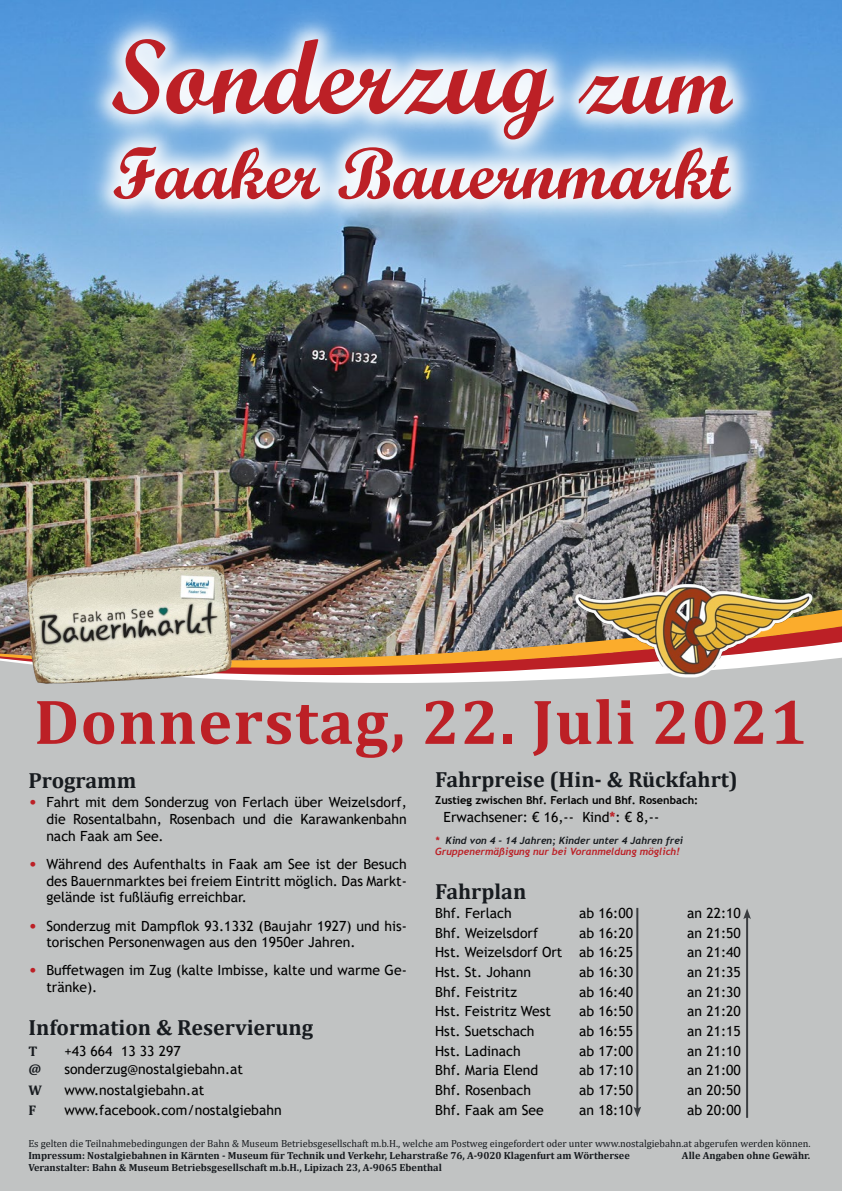
<style>
.page{position:relative;width:842px;height:1191px;background:#fff}
.page>*{position:absolute;margin:0;border:0;box-sizing:border-box;transform-origin:0 0}
.t1{font:106px "Wrexham Script";color:#bc2026}
.t2{font:73px "Wrexham Script";color:#bc2026}
.t3{font:700 64px "Cambria";letter-spacing:.02em;color:#bc2026}
.t4{font:700 22px "Cambria";color:#171b1f}
.t5{font:14px/16.8px "Trebuchet MS";color:#000;text-align:justify}
.t6{font:700 14px "Cambria";color:#171b1f}
.t7{font:700 11px "Trebuchet MS";color:#000}
.t8{font:700 10.3px "Cambria";color:#171b1f}
.t9{font:10.3px "Cambria";color:#171b1f}
.t10{font:italic 700 10px/11px "Trebuchet";color:#bc2026}
.s1{font-size:89px}
.s2{font-size:17px;color:#bc2026}
.s3{font-weight:700;color:#bc2026}
.s4{color:#171b1f}
</style>
<div class="page">
<img style="left:0;top:0;width:842px;height:582px">
<div style="left:0;top:770px;width:842px;height:421px;background:#c1c3c3"></div>
<div style="left:0;top:710px;width:842px;height:60px;background:#c1c3c3"></div>
<div style="left:0;top:703px;width:842px;height:7px;background:#c1c3c3"></div>
<div style="left:0;top:694px;width:842px;height:9px;background:#c1c3c3"></div>
<img style="left:0;top:582px;width:842px;height:112px">
<img style="left:570px;top:582px;width:247px;height:100px">
<hr style="left:746px;top:915px;width:2px;height:202px;background:#171b1f">
<svg style="left:743px;top:908px;width:8px;height:11px"></svg>
<hr style="left:636px;top:908px;width:2px;height:202px;background:#171b1f">
<svg style="left:633px;top:1106px;width:8px;height:11px"></svg>
<div style="left:72px;top:0;width:700px;height:241px;background:#fff;opacity:.91"></div>
<div style="left:91px;top:18px;width:662px;height:202px;background:#fff;opacity:.75"></div>
<img style="left:21px;top:528px;width:218px;height:161px">
<h1 class="t1" style="left:110px;top:12px;width:623px">Sonderzug <span class="s1">zum</span></h1>
<h2 class="t2" style="left:112px;top:129px;width:619px">Faaker Bauernmarkt</h2>
<h3 class="t3" style="left:34px;top:677px;width:775px">Donnerstag, 22. Juli 2021</h3>
<h3 class="t4" style="left:28px;top:765px;width:110px">Programm</h3>
<p class="t5" style="left:46px;top:793px;width:362px;text-indent:-18px"><span class="s2">•</span> Fahrt mit dem Sonderzug von Ferlach über Weizelsdorf, die Rosentalbahn, Rosenbach und die Karawankenbahn nach Faak am See.</p>
<p class="t5" style="left:46px;top:855px;width:362px;text-indent:-18px"><span class="s2">•</span> Während des Aufenthalts in Faak am See ist der Besuch des Bauernmarktes bei freiem Eintritt möglich. Das Markt&shy;gelände ist fußläufig erreichbar.</p>
<p class="t5" style="left:46px;top:917px;width:362px;text-indent:-18px"><span class="s2">•</span> Sonderzug mit Dampflok 93.1332 (Baujahr 1927) und his&shy;torischen Personenwagen aus den 1950er Jahren.</p>
<p class="t5" style="left:46px;top:962px;width:362px;text-indent:-18px"><span class="s2">•</span> Buffetwagen im Zug (kalte Imbisse, kalte und warme Ge&shy;tränke).</p>
<h3 class="t4" style="left:28px;top:1012px;width:286px">Information &amp; Reservierung</h3>
<p class="t6" style="left:28px;top:1041px;width:10px">T</p>
<p class="t5" style="left:64px;top:1042px;width:118px">+43 664 13 33 297</p>
<p class="t6" style="left:28px;top:1059px;width:14px">@</p>
<p class="t5" style="left:64px;top:1060px;width:180px">sonderzug@nostalgiebahn.at</p>
<p class="t6" style="left:28px;top:1080px;width:15px">W</p>
<p class="t5" style="left:64px;top:1081px;width:141px">www.nostalgiebahn.at</p>
<p class="t6" style="left:28px;top:1100px;width:9px">F</p>
<p class="t5" style="left:64px;top:1101px;width:219px">www.facebook.com/nostalgiebahn</p>
<h3 class="t4" style="left:435px;top:763px;width:304px">Fahrpreise (Hin- &amp; Rückfahrt)</h3>
<p class="t7" style="left:435px;top:793px;width:265px">Zustieg zwischen Bhf. Ferlach und Bhf. Rosenbach:</p>
<p class="t5" style="left:444px;top:809px;width:217px">Erwachsener: € 16,-- Kind<span class="s3">*</span>: € 8,--</p>
<p class="t10" style="left:435px;top:835px;width:249px">* <span class="s4">Kind von 4 - 14 Jahren; Kinder unter 4 Jahren frei<br></span>Gruppenermäßigung nur bei Voranmeldung möglich!</p>
<h3 class="t4" style="left:435px;top:876px;width:93px">Fahrplan</h3>
<p class="t5" style="left:435px;top:904px;width:78px">Bhf. Ferlach</p>
<p class="t5" style="left:579px;top:904px;width:55px">ab 16:00</p>
<p class="t5" style="left:687px;top:904px;width:55px">an 22:10</p>
<p class="t5" style="left:435px;top:924px;width:105px">Bhf. Weizelsdorf</p>
<p class="t5" style="left:579px;top:924px;width:55px">ab 16:20</p>
<p class="t5" style="left:687px;top:924px;width:55px">an 21:50</p>
<p class="t5" style="left:435px;top:944px;width:199px">Hst. Weizelsdorf Ort ab 16:25</p>
<p class="t5" style="left:687px;top:944px;width:55px">an 21:40</p>
<p class="t5" style="left:435px;top:963px;width:97px">Hst. St. Johann</p>
<p class="t5" style="left:579px;top:963px;width:55px">ab 16:30</p>
<p class="t5" style="left:687px;top:963px;width:55px">an 21:35</p>
<p class="t5" style="left:435px;top:983px;width:83px">Bhf. Feistritz</p>
<p class="t5" style="left:579px;top:983px;width:55px">ab 16:40</p>
<p class="t5" style="left:687px;top:983px;width:55px">an 21:30</p>
<p class="t5" style="left:435px;top:1003px;width:117px">Hst. Feistritz West</p>
<p class="t5" style="left:579px;top:1003px;width:55px">ab 16:50</p>
<p class="t5" style="left:687px;top:1003px;width:55px">an 21:20</p>
<p class="t5" style="left:435px;top:1022px;width:101px">Hst. Suetschach</p>
<p class="t5" style="left:579px;top:1022px;width:55px">ab 16:55</p>
<p class="t5" style="left:687px;top:1022px;width:55px">an 21:15</p>
<p class="t5" style="left:435px;top:1042px;width:87px">Hst. Ladinach</p>
<p class="t5" style="left:579px;top:1042px;width:55px">ab 17:00</p>
<p class="t5" style="left:687px;top:1042px;width:55px">an 21:10</p>
<p class="t5" style="left:435px;top:1061px;width:105px">Bhf. Maria Elend</p>
<p class="t5" style="left:579px;top:1061px;width:55px">ab 17:10</p>
<p class="t5" style="left:687px;top:1061px;width:55px">an 21:00</p>
<p class="t5" style="left:435px;top:1081px;width:97px">Bhf. Rosenbach</p>
<p class="t5" style="left:579px;top:1081px;width:55px">ab 17:50</p>
<p class="t5" style="left:687px;top:1081px;width:55px">an 20:50</p>
<p class="t5" style="left:435px;top:1101px;width:110px">Bhf. Faak am See</p>
<p class="t5" style="left:579px;top:1101px;width:55px">an 18:10</p>
<p class="t5" style="left:687px;top:1101px;width:55px">ab 20:00</p>
<p class="t9" style="left:28px;top:1137px;width:784px">Es gelten die Teilnahmebedingungen der Bahn &amp; Museum Betriebsgesellschaft m.b.H., welche am Postweg eingefordert oder unter www.nostalgiebahn.at abgerufen werden können.</p>
<p class="t8" style="left:28px;top:1148px;width:603px">Impressum: Nostalgiebahnen in Kärnten - Museum für Technik und Verkehr, Leharstraße 76, A-9020 Klagenfurt am Wörthersee</p>
<p class="t8" style="left:682px;top:1148px;width:130px">Alle Angaben ohne Gewähr.</p>
<p class="t8" style="left:28px;top:1160px;width:415px">Veranstalter: Bahn &amp; Museum Betriebsgesellschaft m.b.H., Lipizach 23, A-9065 Ebenthal</p>
</div>
